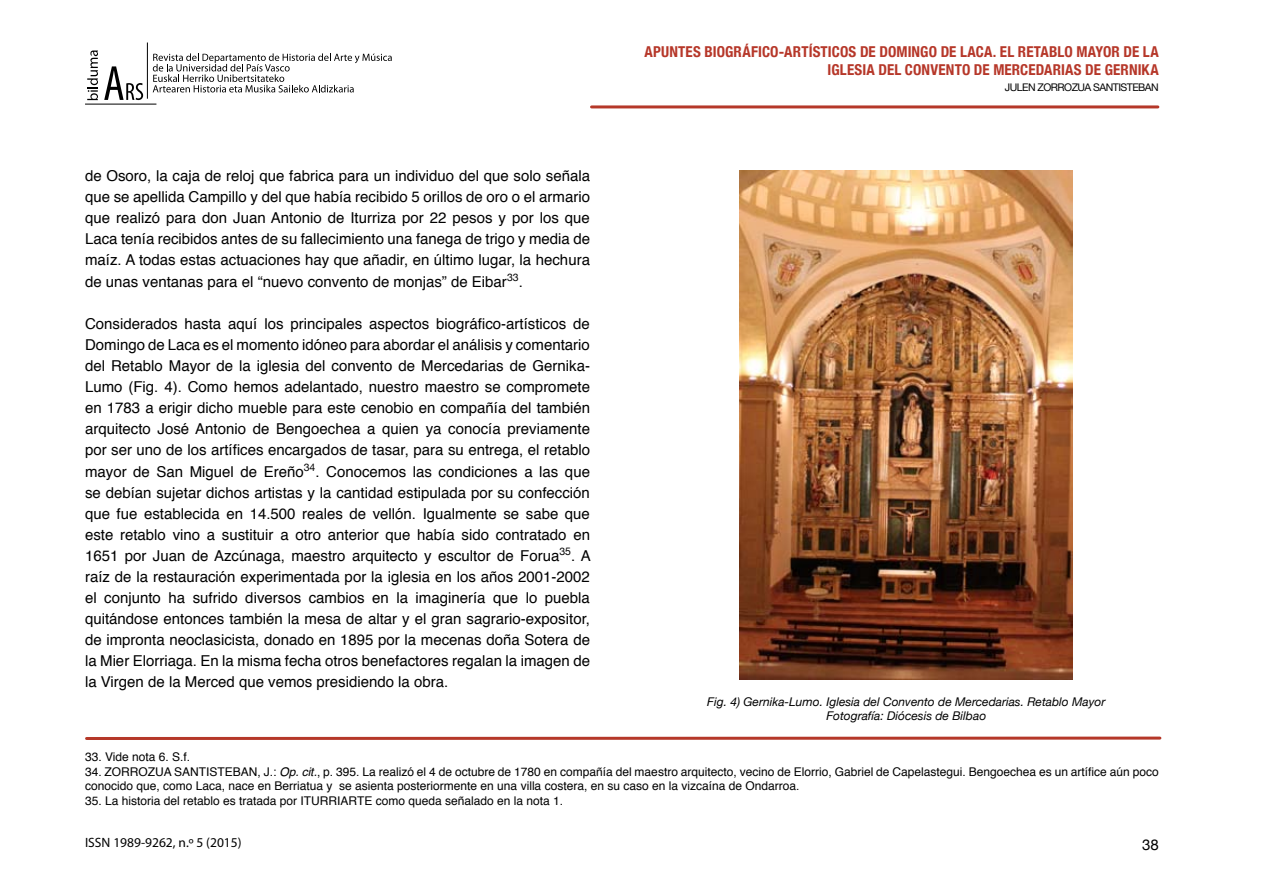
<style>
.page{position:relative;width:1263px;height:893px;background:#fff}
.page>*{position:absolute;margin:0;border:0;box-sizing:border-box;transform-origin:0 0}
.t1{font:15px/21px "Helvetica";color:#000;text-align:justify}
.t2{font:700 condensed 15px/18px "Helvetica Neue";letter-spacing:.01em;color:#b63729;text-align:right}
.t3{font:15px "Helvetica Neue";color:#000}
.t4{font:13.5px "Myriad Pro";color:#000}
.t5{font:12px/14.4px "Helvetica";color:#000}
.t6{font:italic 12px/14.4px "Helvetica Neue";color:#000;text-align:center}
.t7{font:10.5px "Helvetica Neue";letter-spacing:-.05em;color:#000}
.s1{font-style:italic}
</style>
<div class="page">
<svg style="left:104px;top:66px;width:39px;height:34px"></svg>
<svg style="left:87px;top:50px;width:11px;height:50px"></svg>
<hr style="left:85px;top:104px;width:71px;height:1px;background:#000">
<svg style="left:153px;top:53px;width:239px;height:39px"></svg>
<hr style="left:147px;top:43px;width:1px;height:56px;background:#000">
<hr style="left:591px;top:105px;width:567px;height:3px;background:#b53829">
<hr style="left:87px;top:737px;width:1073px;height:3px;background:#b53829">
<img style="left:740px;top:170px;width:333px;height:509px">
<p class="t2" style="left:645px;top:42px;width:516px">APUNTES BIOGRÁFICO-ARTÍSTICOS DE DOMINGO DE LACA. EL RETABLO MAYOR DE LA<br>IGLESIA DEL CONVENTO DE MERCEDARIAS DE GERNIKA</p>
<p class="t1" style="left:85px;top:166px;width:506px">de Osoro, la caja de reloj que fabrica para un individuo del que solo señala que se apellida Campillo y del que había recibido 5 orillos de oro o el armario que realizó para don Juan Antonio de Iturriza por 22 pesos y por los que Laca tenía recibidos antes de su fallecimiento una fanega de trigo y media de maíz. A todas estas actuaciones hay que añadir, en último lugar, la hechura de unas ventanas para el “nuevo convento de monjas” de Eibar<sup>33</sup>.</p>
<p class="t1" style="left:85px;top:314px;width:507px">Considerados hasta aquí los principales aspectos biográfico-artísticos de Domingo de Laca es el momento idóneo para abordar el análisis y comentario del Retablo Mayor de la iglesia del convento de Mercedarias de Gernika-Lumo (Fig. 4). Como hemos adelantado, nuestro maestro se compromete en 1783 a erigir dicho mueble para este cenobio en compañía del también arquitecto José Antonio de Bengoechea a quien ya conocía previamente por ser uno de los artífices encargados de tasar, para su entrega, el retablo mayor de San Miguel de Ereño<sup>34</sup>. Conocemos las condiciones a las que se debían sujetar dichos artistas y la cantidad estipulada por su confección que fue establecida en 14.500 reales de vellón. Igualmente se sabe que este retablo vino a sustituir a otro anterior que había sido contratado en 1651 por Juan de Azcúnaga, maestro arquitecto y escultor de Forua<sup>35</sup>. A raíz de la restauración experimentada por la iglesia en los años 2001-2002 el conjunto ha sufrido diversos cambios en la imaginería que lo puebla quitándose entonces también la mesa de altar y el gran sagrario-expositor, de impronta neoclasicista, donado en 1895 por la mecenas doña Sotera de la Mier Elorriaga. En la misma fecha otros benefactores regalan la imagen de la Virgen de la Merced que vemos presidiendo la obra.</p>
<p class="t7" style="left:1005px;top:81px;width:155px">JULEN ZORROZUA SANTISTEBAN</p>
<p class="t6" style="left:707px;top:694px;width:400px">Fig. 4) Gernika-Lumo. Iglesia del Convento de Mercedarias. Retablo Mayor<br>Fotografía: Diócesis de Bilbao</p>
<p class="t5" style="left:85px;top:750px;width:107px">33. Vide nota 6. S.f.</p>
<p class="t5" style="left:85px;top:765px;width:1075px">34. ZORROZUA SANTISTEBAN, J.: <span class="s1">Op. cit.</span>, p. 395. La realizó el 4 de octubre de 1780 en compañía del maestro arquitecto, vecino de Elorrio, Gabriel de Capelastegui. Bengoechea es un artífice aún poco conocido que, como Laca, nace en Berriatua y se asienta posteriormente en una villa costera, en su caso en la vizcaína de Ondarroa.</p>
<p class="t5" style="left:85px;top:794px;width:480px">35. La historia del retablo es tratada por ITURRIARTE como queda señalado en la nota 1.</p>
<p class="t4" style="left:85px;top:835px;width:158px">ISSN 1989-9262, n.º 5 (2015)</p>
<p class="t3" style="left:1142px;top:836px;width:18px">38</p>
</div>
